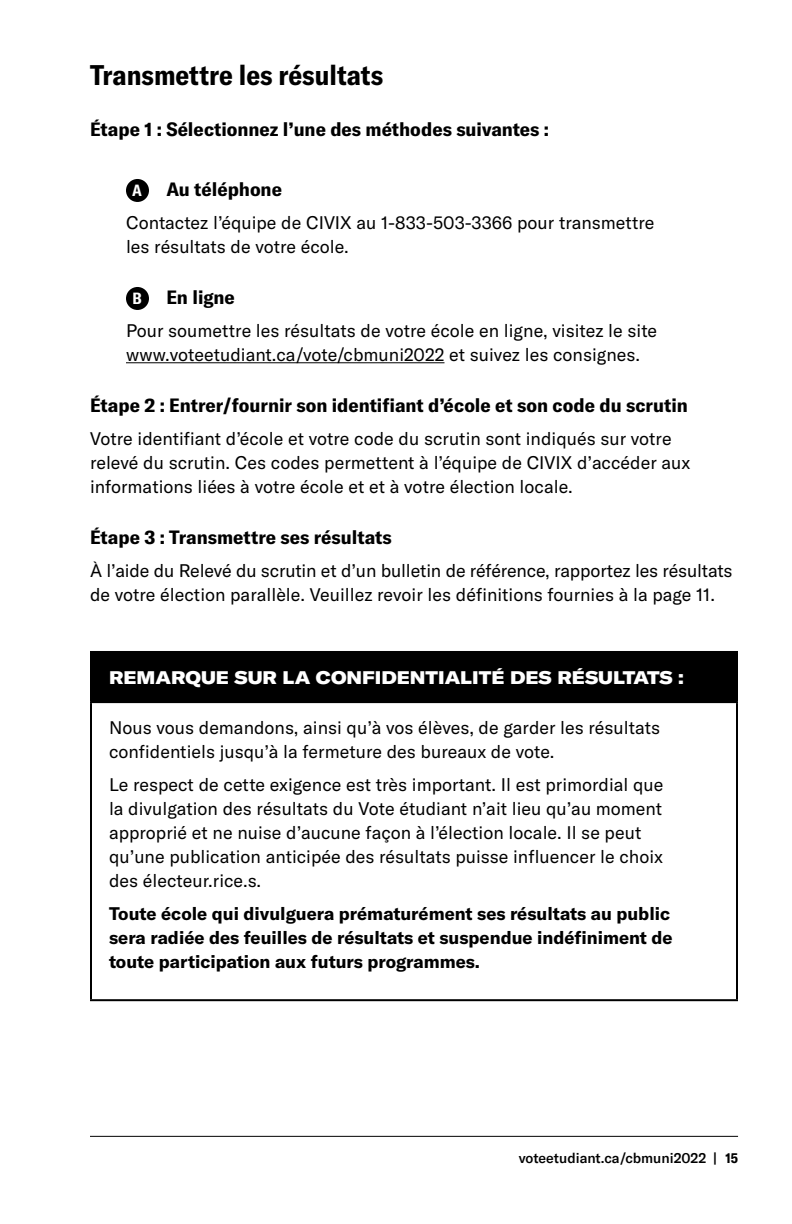
<style>
.page{position:relative;width:792px;height:1224px;background:#fff}
.page>*{position:absolute;margin:0;border:0;box-sizing:border-box;transform-origin:0 0}
.t1{font:700 condensed 28px "GT America";color:#000}
.t2{font:700 condensed 19px "GT America";color:#000;scale:1.1 1}
.Body{font:18px/24px "GT America";color:#000}
.Body-2{font:700 18px/24px "GT America";color:#000}
.Body-3{font:900 expanded 18px "GT America";color:#fff}
.t3{font:700 condensed 16px "GT America";color:#fff}
.t4{font:500 14px "GT America";color:#000}
.s1{font-weight:700;font-stretch:condensed}
</style>
<div class="page">
<hr style="left:90px;top:1136px;width:648px;height:1px;background:#000">
<hr style="left:126px;top:362px;width:319px;height:1px;background:#000">
<div style="left:126px;top:179px;width:23px;height:23px;background:#000;border-radius:50%"></div>
<div style="left:126px;top:287px;width:23px;height:23px;background:#000;border-radius:50%"></div>
<div style="left:91px;top:652px;width:646px;height:50px;background:#000"></div>
<hr style="left:90px;top:651px;width:648px;height:2px;background:#000">
<hr style="left:90px;top:653px;width:2px;height:48px;background:#000">
<hr style="left:736px;top:653px;width:2px;height:48px;background:#000">
<hr style="left:90px;top:701px;width:648px;height:2px;background:#000">
<hr style="left:90px;top:703px;width:2px;height:296px;background:#000">
<hr style="left:736px;top:703px;width:2px;height:296px;background:#000">
<hr style="left:90px;top:999px;width:648px;height:2px;background:#000">
<h1 class="t1" style="left:90px;top:58px;width:295px">Transmettre les résultats</h1>
<h2 class="t2" style="left:90px;top:118px;width:419px">Étape 1 : Sélectionnez l’une des méthodes suivantes :</h2>
<p class="t3" style="left:132px;top:181px;width:11px">A</p>
<h2 class="t2" style="left:166px;top:178px;width:107px">Au téléphone</h2>
<p class="Body" style="left:126px;top:211px;width:530px">Contactez l’équipe de CIVIX au 1-833-503-3366 pour transmettre les résultats de votre école.</p>
<p class="t3" style="left:132px;top:289px;width:11px">B</p>
<h2 class="t2" style="left:166px;top:286px;width:64px">En ligne</h2>
<p class="Body" style="left:126px;top:319px;width:533px">Pour soumettre les résultats de votre école en ligne, visitez le site www.voteetudiant.ca/vote/cbmuni2022 et suivez les consignes.</p>
<h2 class="t2" style="left:90px;top:394px;width:545px">Étape 2 : Entrer/fournir son identifiant d’école et son code du scrutin</h2>
<p class="Body" style="left:90px;top:427px;width:602px">Votre identifiant d’école et votre code du scrutin sont indiqués sur votre relevé du scrutin. Ces codes permettent à l’équipe de CIVIX d’accéder aux informations liées à votre école et et à votre élection locale.</p>
<h2 class="t2" style="left:90px;top:526px;width:276px">Étape 3 : Transmettre ses résultats</h2>
<p class="Body" style="left:90px;top:559px;width:644px">À l’aide du Relevé du scrutin et d’un bulletin de référence, rapportez les résultats de votre élection parallèle. Veuillez revoir les définitions fournies à la page 11.</p>
<p class="Body-3" style="left:109px;top:666px;width:576px">REMARQUE SUR LA CONFIDENTIALITÉ DES RÉSULTATS :</p>
<p class="Body" style="left:109px;top:716px;width:553px">Nous vous demandons, ainsi qu’à vos élèves, de garder les résultats confidentiels jusqu’à la fermeture des bureaux de vote.</p>
<p class="Body" style="left:109px;top:773px;width:556px">Le respect de cette exigence est très important. Il est primordial que la divulgation des résultats du Vote étudiant n’ait lieu qu’au moment approprié et ne nuise d’aucune façon à l’élection locale. Il se peut qu’une publication anticipée des résultats puisse influencer le choix des électeur.rice.s.</p>
<p class="Body-2" style="left:109px;top:902px;width:565px">Toute école qui divulguera prématurément ses résultats au public sera radiée des feuilles de résultats et suspendue indéfiniment de toute participation aux futurs programmes.</p>
<p class="t4" style="left:519px;top:1150px;width:221px">voteetudiant.ca/cbmuni2022 <span class="s1">| 15</span></p>
</div>
